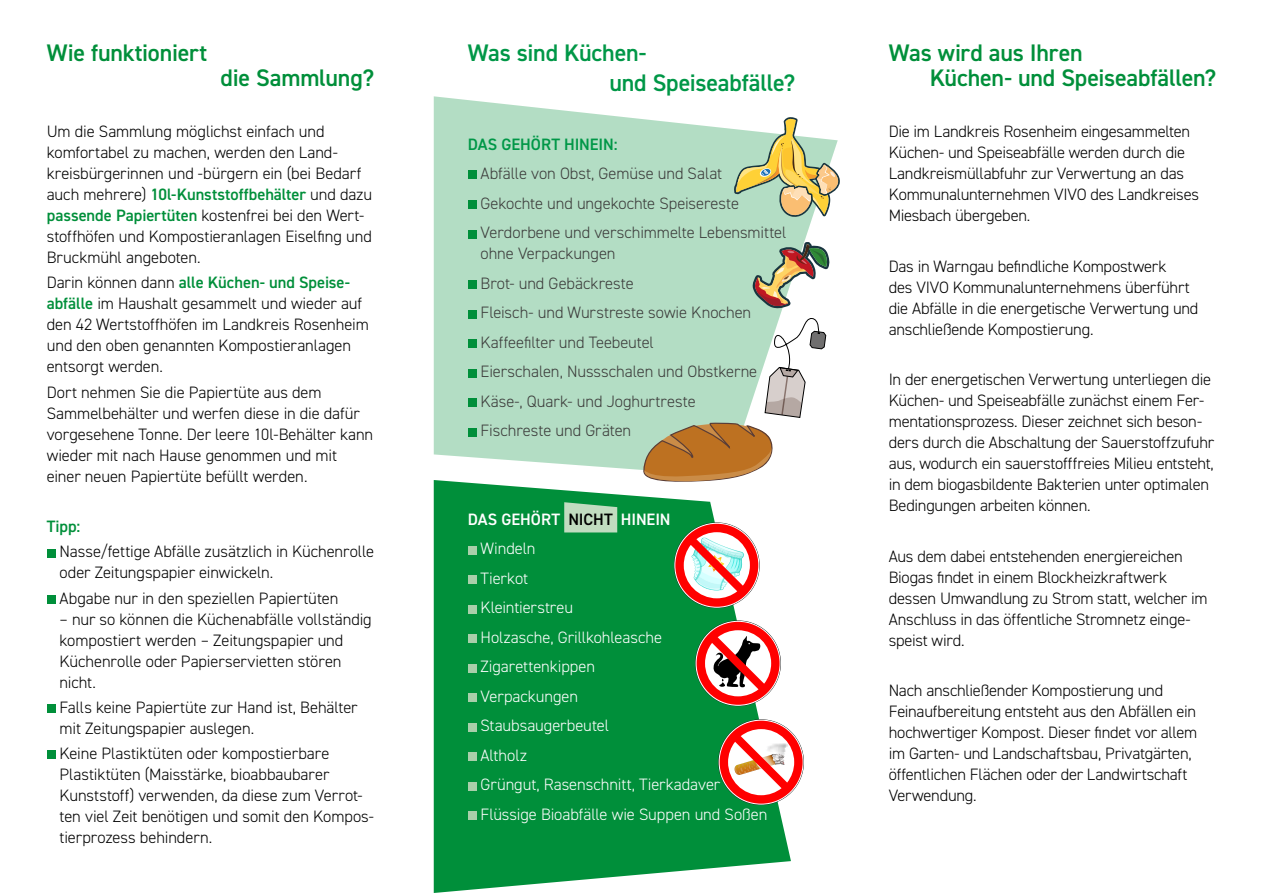
<style>
.page{position:relative;width:1263px;height:893px;background:#fff}
.page>*{position:absolute;margin:0;border:0;box-sizing:border-box;transform-origin:0 0}
.t1{font:600 24px/25.2px "DIN2014";letter-spacing:-.01em;color:#008f3a}
.t2{font:600 24px/29.5px "DIN2014";letter-spacing:-.01em;color:#009747}
.t3{font:300 16.5px/21px "DIN2014";letter-spacing:-.01em;color:#000}
.t4{font:300 16.5px/29.5px "DIN2014";letter-spacing:-.005em;color:#3c3c3b}
.t5{font:300 16.5px/29.5px "DIN2014";letter-spacing:-.005em;color:#fff}
.t6{font:600 16.5px "DIN2014";letter-spacing:-.005em;color:#009747}
.t7{font:600 16.5px "DIN2014";color:#008f3a}
.s1{font-weight:600;color:#008f3a}
.s2{font-weight:600}
.s3{font-weight:600;color:#000}
</style>
<div class="page">
<svg style="left:434px;top:96px;width:393px;height:374px;background:#b9e0c9"></svg>
<svg style="left:434px;top:480px;width:357px;height:413px;background:#229e54"></svg>
<div style="left:47px;top:549px;width:8px;height:8px;background:#008f3a"></div>
<div style="left:47px;top:595px;width:8px;height:8px;background:#008f3a"></div>
<div style="left:47px;top:704px;width:8px;height:9px;background:#008f3a"></div>
<div style="left:47px;top:750px;width:8px;height:9px;background:#008f3a"></div>
<svg style="left:564px;top:502px;width:53px;height:30px;background:#afd4b3"></svg>
<div style="left:468px;top:171px;width:8px;height:8px;background:#008f3a"></div>
<div style="left:468px;top:200px;width:8px;height:9px;background:#008f3a"></div>
<div style="left:468px;top:230px;width:8px;height:8px;background:#008f3a"></div>
<div style="left:468px;top:280px;width:8px;height:9px;background:#008f3a"></div>
<div style="left:468px;top:310px;width:8px;height:8px;background:#008f3a"></div>
<div style="left:468px;top:339px;width:8px;height:9px;background:#008f3a"></div>
<div style="left:468px;top:369px;width:8px;height:8px;background:#008f3a"></div>
<div style="left:468px;top:398px;width:8px;height:9px;background:#008f3a"></div>
<div style="left:468px;top:428px;width:8px;height:8px;background:#008f3a"></div>
<div style="left:468px;top:546px;width:8px;height:8px;background:#a9cfaa"></div>
<div style="left:468px;top:575px;width:8px;height:9px;background:#a9cfaa"></div>
<div style="left:468px;top:605px;width:8px;height:8px;background:#a9cfaa"></div>
<div style="left:468px;top:634px;width:8px;height:9px;background:#a9cfaa"></div>
<div style="left:468px;top:664px;width:8px;height:8px;background:#a9cfaa"></div>
<div style="left:468px;top:693px;width:8px;height:9px;background:#a9cfaa"></div>
<div style="left:468px;top:723px;width:8px;height:8px;background:#a9cfaa"></div>
<div style="left:468px;top:752px;width:8px;height:9px;background:#a9cfaa"></div>
<div style="left:468px;top:782px;width:8px;height:8px;background:#a9cfaa"></div>
<div style="left:468px;top:811px;width:8px;height:9px;background:#a9cfaa"></div>
<svg style="left:751px;top:242px;width:79px;height:68px"></svg>
<svg style="left:734px;top:117px;width:106px;height:102px"></svg>
<svg style="left:642px;top:317px;width:184px;height:167px"></svg>
<svg style="left:697px;top:622px;width:82px;height:83px"></svg>
<svg style="left:675px;top:524px;width:83px;height:83px"></svg>
<svg style="left:720px;top:721px;width:83px;height:83px"></svg>
<h1 class="t1" style="left:47px;top:40px;width:162px">Wie funktioniert</h1>
<h1 class="t1" style="left:221px;top:65px;width:155px">die Sammlung?</h1>
<p class="t3" style="left:47px;top:121px;width:327px">Um die Sammlung möglichst einfach und komfortabel zu machen, werden den Land&shy;kreisbürgerinnen und -bürgern ein (bei Bedarf auch mehrere) <span class="s1">10l-Kunststoffbehälter</span> und dazu <span class="s1">passende Papiertüten</span> kostenfrei bei den Wert&shy;stoffhöfen und Kompostieranlagen Eiselfing und Bruckmühl angeboten.</p>
<p class="t3" style="left:47px;top:272px;width:324px">Darin können dann <span class="s1">alle Küchen- und Speise&shy;abfälle</span> im Haushalt gesammelt und wieder auf den 42 Wertstoffhöfen im Landkreis Rosenheim und den oben genannten Kompostieranlagen entsorgt werden.</p>
<p class="t3" style="left:47px;top:381px;width:328px">Dort nehmen Sie die Papiertüte aus dem Sammelbehälter und werfen diese in die dafür vorgesehene Tonne. Der leere 10l-Behälter kann wieder mit nach Hause genommen und mit einer neuen Papiertüte befüllt werden.</p>
<p class="t7" style="left:47px;top:515px;width:35px">Tipp:</p>
<p class="t3" style="left:60px;top:541px;width:316px">Nasse/fettige Abfälle zusätzlich in Küchenrolle oder Zeitungspapier einwickeln.</p>
<p class="t3" style="left:60px;top:587px;width:280px">Abgabe nur in den speziellen Papiertüten</p>
<p class="t3" style="left:60px;top:608px;width:314px">– nur so können die Küchenabfälle vollständig kompostiert werden – Zeitungspapier und Küchenrolle oder Papierservietten stören nicht.</p>
<p class="t3" style="left:60px;top:697px;width:300px">Falls keine Papiertüte zur Hand ist, Behälter mit Zeitungspapier auslegen.</p>
<p class="t3" style="left:60px;top:743px;width:316px">Keine Plastiktüten oder kompostierbare Plastiktüten (Maisstärke, bioabbaubarer Kunststoff) verwenden, da diese zum Verrot&shy;ten viel Zeit benötigen und somit den Kompos&shy;tierprozess behindern.</p>
<h1 class="t2" style="left:609px;top:38px;width:187px;text-indent:-142px">Was sind Küchen-<br>und Speiseabfälle?</h1>
<p class="t6" style="left:468px;top:133px;width:151px">DAS GEHÖRT HINEIN:</p>
<p class="t4" style="left:480px;top:159px;width:307px">Abfälle von Obst, Gemüse und Salat<br>Gekochte und ungekochte Speisereste<br>Verdorbene und verschimmelte Lebensmittel</p>
<p class="t4" style="left:480px;top:239px;width:278px">ohne Verpackungen<br>Brot- und Gebäckreste<br>Fleisch- und Wurstreste sowie Knochen<br>Kaffeefilter und Teebeutel<br>Eierschalen, Nussschalen und Obstkerne<br>Käse-, Quark- und Joghurtreste<br>Fischreste und Gräten</p>
<p class="t5" style="left:480px;top:504px;width:288px;text-indent:-13px"><span class="s2">DAS GEHÖRT</span> <span class="s3">NICHT</span> <span class="s2">HINEIN<br></span>Windeln<br>Tierkot<br>Kleintierstreu<br>Holzasche, Grillkohleasche<br>Zigarettenkippen<br>Verpackungen<br>Staubsaugerbeutel<br>Altholz<br>Grüngut, Rasenschnitt, Tierkadaver<br>Flüssige Bioabfälle wie Suppen und Soßen</p>
<h1 class="t1" style="left:930px;top:40px;width:288px;text-indent:-41px">Was wird aus Ihren<br>Küchen- und Speiseabfällen?</h1>
<p class="t3" style="left:889px;top:121px;width:312px">Die im Landkreis Rosenheim eingesammelten Küchen- und Speiseabfälle werden durch die Landkreismüllabfuhr zur Verwertung an das Kommunalunternehmen VIVO des Landkreises Miesbach übergeben.</p>
<p class="t3" style="left:889px;top:255px;width:311px">Das in Warngau befindliche Kompostwerk<br>des VIVO Kommunalunternehmens überführt die Abfälle in die energetische Verwertung und anschließende Kompostierung.</p>
<p class="t3" style="left:889px;top:369px;width:327px">In der energetischen Verwertung unterliegen die Küchen- und Speiseabfälle zunächst einem Fer&shy;mentationsprozess. Dieser zeichnet sich beson&shy;ders durch die Abschaltung der Sauerstoffzufuhr aus, wodurch ein sauerstofffreies Milieu entsteht, in dem biogasbildente Bakterien unter optimalen Bedingungen arbeiten können.</p>
<p class="t3" style="left:889px;top:545px;width:320px">Aus dem dabei entstehenden energiereichen Biogas findet in einem Blockheizkraftwerk dessen Umwandlung zu Strom statt, welcher im Anschluss in das öffentliche Stromnetz einge&shy;speist wird.</p>
<p class="t3" style="left:889px;top:680px;width:310px">Nach anschließender Kompostierung und Feinaufbereitung entsteht aus den Abfällen ein hochwertiger Kompost. Dieser findet vor allem im Garten- und Landschaftsbau, Privatgärten, öffentlichen Flächen oder der Landwirtschaft Verwendung.</p>
</div>
